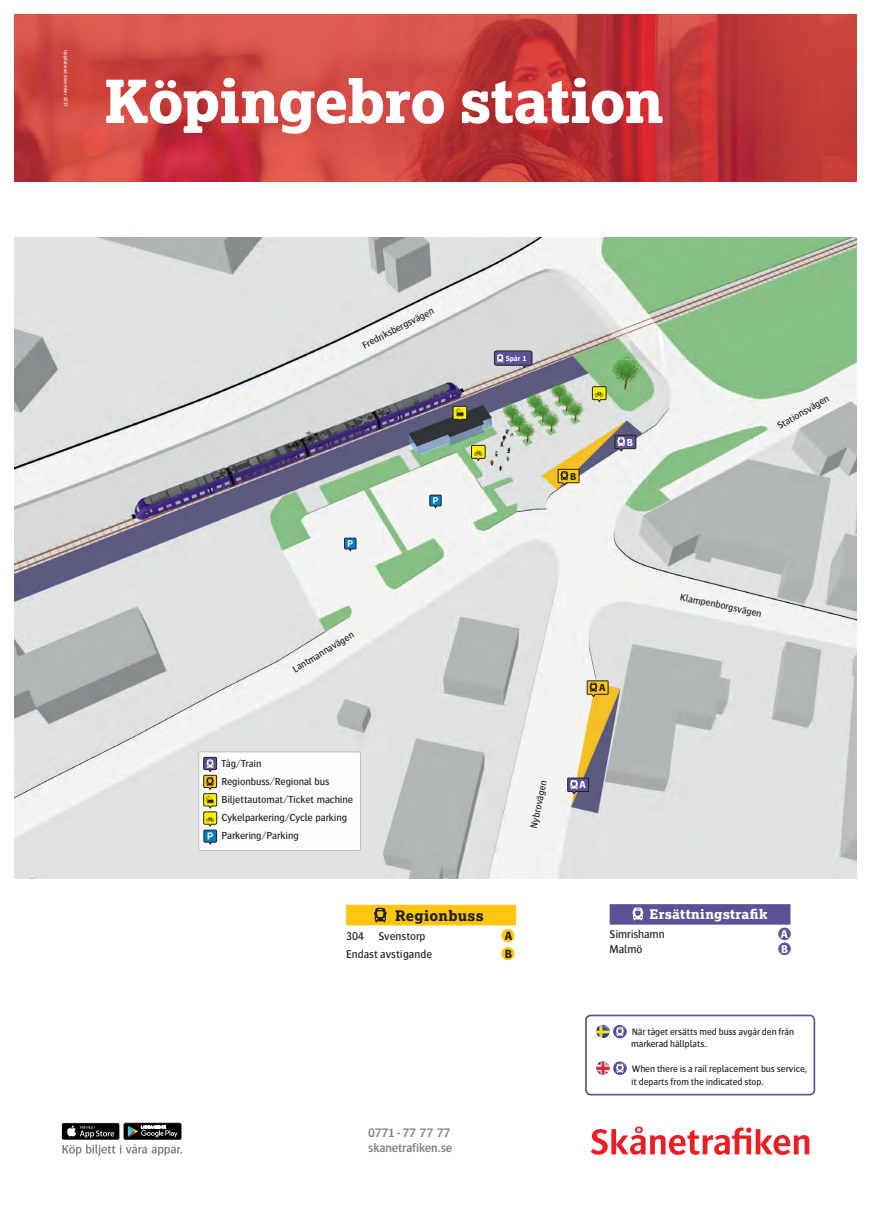
<style>
.page{position:relative;width:871px;height:1219px;background:#fff}
.page>*{position:absolute;margin:0;border:0;box-sizing:border-box;transform-origin:0 0}
.t1{font:800 59.4px "Lexia";letter-spacing:-.02em;color:#fff}
.t2{font:800 14.5px "Lexia";letter-spacing:.015em;color:#231f20}
.t3{font:14.3px "Resepikto Banverket";color:#231f20}
.t4{font:13.6px "Resepikto Banverket";color:#231f20}
.t5{font:13.3px "Resepikto Banverket";color:#fff}
.t6{font:800 13.2px "Lexia";letter-spacing:.02em;color:#fff}
.t7{font:600 12.8px/15.6px "Bosis Oresund Std";letter-spacing:-.015em;color:#857f78}
.t8{font:900 12.4px/18.6px "Fotnot";color:#fec70c}
.t9{font:11.9px "Resepikto Banverket";color:#fff}
.t10{font:11.7px/18.6px "Bosis Oresund Std";color:#231f20}
.t11{font:900 11.7px "Fotnot";color:#5b5197}
.t12{font:10.6px/17.8px "Bosis Oresund Std";letter-spacing:-.005em;color:#231f20}
.t13{font:700 10.5px "Bosis Oresund Std";color:#231f20}
.t14{font:700 10.5px "Bosis Oresund Std";color:#fff}
.t15{font:10px "Bosis Oresund Std";color:#231f20}
.t16{font:9.8px/12.1px "Bosis Oresund Std";letter-spacing:-.005em;color:#231f20}
.t17{font:700 7.7px "Bosis Oresund Std";color:#fff}
.t18{font:5px "Bosis Oresund Std";color:#fff}
.s1{font-family:"Bosis Oresund Std";font-weight:700;color:#231f20}
.s2{font-family:"Bosis Oresund Std";font-weight:700;color:#fff}
</style>
<div class="page">
<img style="left:14px;top:14px;width:842px;height:167px">
<svg style="left:590px;top:1126px;width:219px;height:29px"></svg>
<svg style="left:62px;top:1123px;width:120px;height:32px"></svg>
<img style="left:14px;top:238px;width:842px;height:641px">
<svg style="left:470px;top:445px;width:15px;height:17px"></svg>
<svg style="left:591px;top:386px;width:15px;height:17px"></svg>
<svg style="left:344px;top:538px;width:12px;height:14px"></svg>
<svg style="left:429px;top:494px;width:12px;height:15px"></svg>
<svg style="left:452px;top:406px;width:15px;height:17px"></svg>
<svg style="left:586px;top:680px;width:22px;height:18px"></svg>
<svg style="left:557px;top:469px;width:22px;height:17px"></svg>
<div style="left:346px;top:905px;width:170px;height:20px;background:#fec70c"></div>
<svg style="left:374px;top:908px;width:12px;height:14px"></svg>
<div style="left:585px;top:1015px;width:230px;height:80px;border:2px solid #5b5197;border-radius:5px"></div>
<svg style="left:613px;top:1025px;width:13px;height:13px"></svg>
<img style="left:596px;top:1024px;width:13px;height:14px;border-radius:7px">
<img style="left:613px;top:1061px;width:13px;height:14px;border-radius:7px">
<svg style="left:616px;top:1064px;width:7px;height:9px"></svg>
<img style="left:596px;top:1061px;width:13px;height:14px;border-radius:7px">
<div style="left:609px;top:904px;width:181px;height:21px;background:#5b5197"></div>
<svg style="left:632px;top:907px;width:11px;height:13px"></svg>
<svg style="left:494px;top:351px;width:38px;height:18px"></svg>
<svg style="left:614px;top:435px;width:22px;height:17px"></svg>
<svg style="left:567px;top:778px;width:22px;height:17px"></svg>
<div style="left:199px;top:752px;width:161px;height:98px;background:#fff"></div>
<div style="left:199px;top:752px;width:161px;height:98px;border:1px solid #bcbdc0"></div>
<svg style="left:203px;top:757px;width:14px;height:88px"></svg>
<p class="t18" style="left:68px;top:50px;width:58px;rotate:90deg">Uppdaterad december 2017</p>
<h1 class="t1" style="left:104px;top:63px;width:561px">Köpingebro station</h1>
<p class="t15" style="left:360px;top:341px;width:80px;rotate:-27deg">Fredriksbergsvägen</p>
<p class="t9" style="left:350px;top:539px;width:6px">x</p>
<p class="t9" style="left:435px;top:496px;width:6px">x</p>
<h3 class="t3" style="left:460px;top:407px;width:7px">g</h3>
<h3 class="t3" style="left:478px;top:446px;width:7px">o</h3>
<p class="t17" style="left:505px;top:355px;width:22px">Spår 1</p>
<p class="t15" style="left:290px;top:665px;width:71px;rotate:-31deg">Lantmannavägen</p>
<h3 class="t3" style="left:599px;top:387px;width:7px">o</h3>
<p class="t13" style="left:570px;top:470px;width:8px">B</p>
<p class="t14" style="left:626px;top:436px;width:8px">B</p>
<p class="t13" style="left:599px;top:682px;width:8px">A</p>
<p class="t15" style="left:775px;top:422px;width:59px;rotate:-30deg">Stationsvägen</p>
<p class="t15" style="left:681px;top:591px;width:85px;rotate:12deg">Klampenborgsvägen</p>
<p class="t12" style="left:221px;top:755px;width:133px">Tåg/Train<br>Regionbuss/Regional bus<br>Biljettautomat/Ticket machine<br>Cykelparkering/Cycle parking<br>Parkering/Parking</p>
<h3 class="t4" style="left:210px;top:794px;width:7px">g</h3>
<h3 class="t4" style="left:210px;top:812px;width:7px">o</h3>
<h3 class="t5" style="left:210px;top:830px;width:7px">x</h3>
<p class="t15" style="left:528px;top:827px;width:50px;rotate:-78deg">Nybrovägen</p>
<h2 class="t2" style="left:395px;top:906px;width:90px">Regionbuss</h2>
<p class="t10" style="left:346px;top:926px;width:87px">304 Svenstorp<br>Endast avstigande</p>
<p class="t8" style="left:501px;top:926px;width:15px">[<span class="s1">A </span>[<span class="s1">B</span></p>
<h3 class="t7" style="left:368px;top:1124px;width:86px">0771 - 77 77 77 skanetrafiken.se</h3>
<p class="t14" style="left:579px;top:779px;width:8px">A</p>
<h3 class="t6" style="left:649px;top:905px;width:120px">Ersättningstrafik</h3>
<p class="t10" style="left:609px;top:924px;width:57px">Simrishamn</p>
<p class="t11" style="left:778px;top:926px;width:14px">[<span class="s2">A</span></p>
<p class="t10" style="left:609px;top:940px;width:34px">Malmö</p>
<p class="t11" style="left:778px;top:941px;width:14px">[<span class="s2">B</span></p>
<p class="t16" style="left:631px;top:1026px;width:164px">När tåget ersätts med buss avgår den från markerad hållplats.</p>
<p class="t16" style="left:631px;top:1062px;width:178px;line-height:12.7px">When there is a rail replacement bus service, it departs from the indicated stop.</p>
</div>
